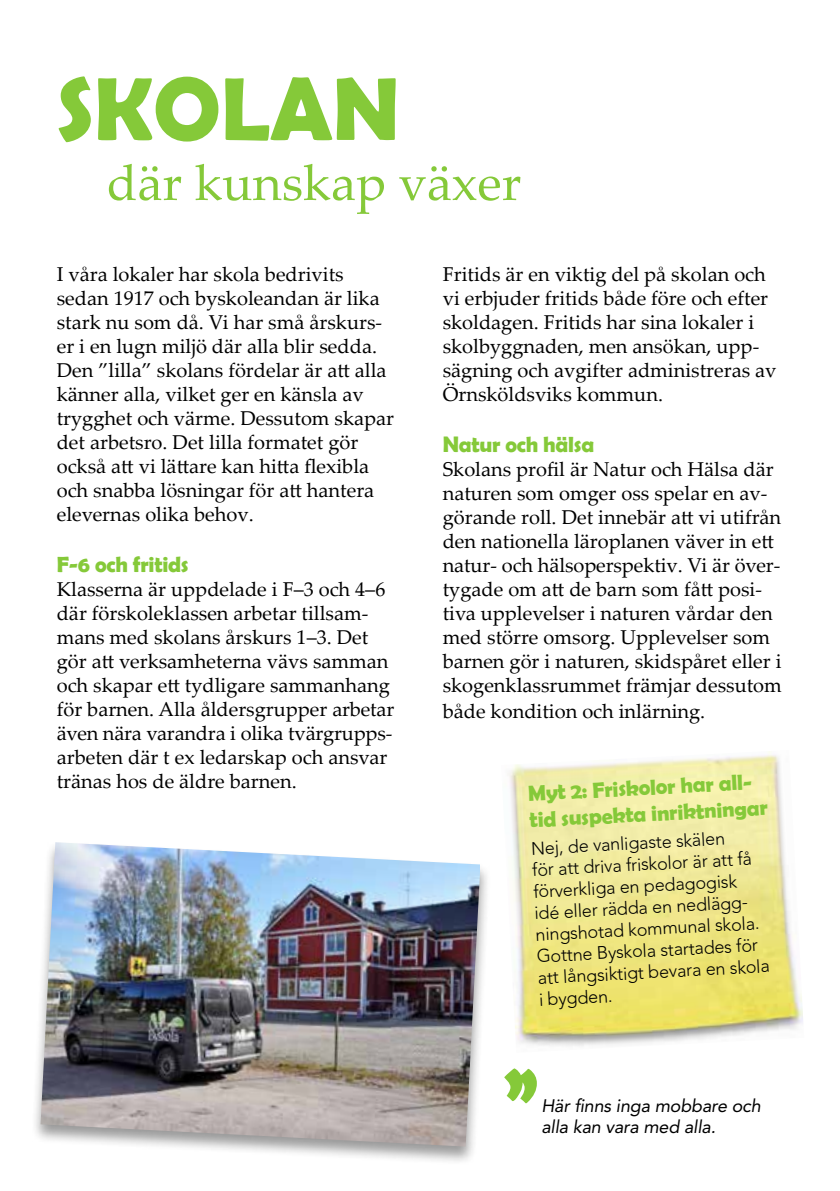
<style>
.page{position:relative;width:840px;height:1191px;background:#fff}
.page>*{position:absolute;margin:0;border:0;box-sizing:border-box;transform-origin:0 0}
.t1{font:700 90px "Berlin Sans FB Demi";color:#85c939}
.t2{font:50px "Palatino Linotype";color:#85c939}
.t3{font:700 22px/26.4px "Berlin Sans FB Demi";letter-spacing:-.01em;color:#85c939}
.t4{font:20px/24px "Palatino Linotype";color:#000}
.t5{font:300 18px/21.6px "Avenir LT Std";color:#000}
.t6{font:italic 18px/21.6px "Avenir LT Std";letter-spacing:-.01em;color:#000}
</style>
<div class="page">
<img style="left:508px;top:751px;width:295px;height:295px">
<div style="left:31px;top:840px;width:460px;height:325px;background:#000;opacity:.4"></div>
<img style="left:40px;top:842px;width:440px;height:304px">
<h1 class="t1" style="left:57px;top:57px;width:344px">SKOLAN</h1>
<h2 class="t2" style="left:107px;top:147px;width:416px">där kunskap växer</h2>
<p class="t4" style="left:57px;top:262px;width:339px">I våra lokaler har skola bedrivits sedan 1917 och byskoleandan är lika stark nu som då. Vi har små årskurs&shy;er i en lugn miljö där alla blir sedda.<br>Den ”lilla” skolans fördelar är att alla känner alla, vilket ger en känsla av trygghet och värme. Dessutom skapar det arbetsro. Det lilla formatet gör också att vi lättare kan hitta flexibla och snabba lösningar för att hantera elevernas olika behov.</p>
<p class="t3" style="left:57px;top:550px;width:133px">F-6 och fritids</p>
<p class="t4" style="left:57px;top:576px;width:339px">Klasserna är uppdelade i F–3 och 4–6 där förskoleklassen arbetar tillsam&shy;mans med skolans årskurs 1–3. Det gör att verksamheterna vävs samman och skapar ett tydligare sammanhang för barnen. Alla åldersgrupper arbetar även nära varandra i olika tvärgrupps&shy;arbeten där t ex ledarskap och ansvar tränas hos de äldre barnen.</p>
<p class="t4" style="left:442px;top:262px;width:335px">Fritids är en viktig del på skolan och vi erbjuder fritids både före och efter skoldagen. Fritids har sina lokaler i skolbyggnaden, men ansökan, upp&shy;sägning och avgifter administreras av Örnsköldsviks kommun.</p>
<p class="t3" style="left:442px;top:430px;width:153px">Natur och hälsa</p>
<p class="t4" style="left:442px;top:456px;width:340px">Skolans profil är Natur och Hälsa där naturen som omger oss spelar en av&shy;görande roll. Det innebär att vi utifrån den nationella läroplanen väver in ett natur- och hälsoperspektiv. Vi är över&shy;tygade om att de barn som fått posi&shy;tiva upplevelser i naturen vårdar den med större omsorg. Upplevelser som barnen gör i naturen, skidspåret eller i skogenklassrummet främjar dessutom</p>
<p class="t4" style="left:442px;top:698px;width:264px">både kondition och inlärning.</p>
<p class="t3" style="left:527px;top:780px;width:240px;rotate:-3deg">Myt 2: Friskolor har all&shy;tid suspekta inriktningar</p>
<p class="t5" style="left:530px;top:837px;width:233px;rotate:-3deg">Nej, de vanligaste skälen<br>för att driva friskolor är att få förverkliga en pedagogisk idé eller rädda en nedlägg&shy;ningshotad kommunal skola.<br>Gottne Byskola startades för att långsiktigt bevara en skola i bygden.</p>
<h1 class="t1" style="left:502px;top:1050px;width:38px">”</h1>
<p class="t6" style="left:541px;top:1095px;width:221px">Här finns inga mobbare och alla kan vara med alla.</p>
</div>
